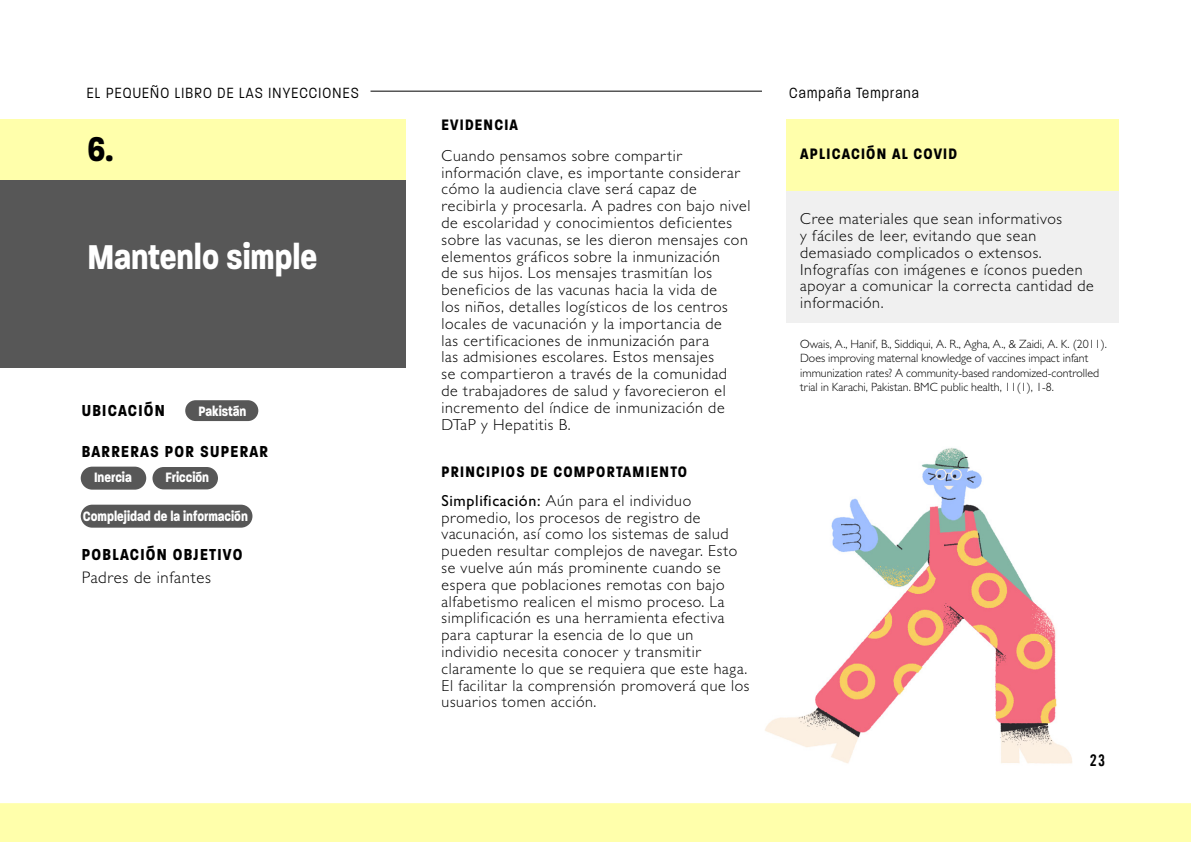
<style>
.page{position:relative;width:1191px;height:842px;background:#fff}
.page>*{position:absolute;margin:0;border:0;box-sizing:border-box;transform-origin:0 0}
.t1{font:700 37.2px "Paralucent Condensed";color:#fff}
.t2{font:700 37.2px "Paralucent Condensed";color:#000}
.t3{font:700 17.2px "Paralucent Condensed";letter-spacing:.075em;color:#000}
.t4{font:300 16.8px "Gill Sans";letter-spacing:.04em;color:#000}
.t5{font:700 16.4px "Paralucent Condensed";letter-spacing:.075em;color:#000}
.t6{font:300 16px/16.8px "Gill Sans";letter-spacing:.04em;color:#000}
.t7{font:300 16px "Paralucent Condensed";letter-spacing:.075em;color:#000}
.t8{font:16px "Trade Gothic LT Com Bd Cn 20";color:#000}
.t9{font:700 14.6px "Paralucent Condensed";color:#fff}
.t10{font:300 12px/14.4px "Gill Sans";color:#000}
.s1{font-weight:500}
</style>
<div class="page">
<div style="left:0;top:803px;width:1191px;height:39px;background:#ffffab"></div>
<hr style="left:370px;top:91px;width:392px;height:1px;background:#000">
<img style="left:765px;top:447px;width:307px;height:317px">
<div style="left:0;top:180px;width:405px;height:188px;background:#575757"></div>
<div style="left:0;top:120px;width:405px;height:60px;background:#ffffab"></div>
<div style="left:786px;top:120px;width:333px;height:203px;background:#f0f0f0"></div>
<div style="left:786px;top:120px;width:333px;height:71px;background:#ffffab"></div>
<div style="left:82px;top:468px;width:63px;height:21px;background:#575757;border-radius:10px"></div>
<div style="left:81px;top:467px;width:65px;height:23px;border:2px solid #575757;border-radius:10px"></div>
<div style="left:82px;top:506px;width:169px;height:21px;background:#575757;border-radius:10px"></div>
<div style="left:81px;top:505px;width:171px;height:23px;border:2px solid #575757;border-radius:10px"></div>
<div style="left:152px;top:467px;width:66px;height:22px;background:#575757;border-radius:11px"></div>
<div style="left:185px;top:400px;width:73px;height:21px;background:#575757;border-radius:10px"></div>
<p class="t7" style="left:87px;top:84px;width:273px">EL PEQUEÑO LIBRO DE LAS INYECCIONES</p>
<p class="t7" style="left:789px;top:83px;width:131px">Campaña Temprana</p>
<h1 class="t2" style="left:87px;top:127px;width:27px">6.</h1>
<h1 class="t1" style="left:87px;top:234px;width:231px">Mantenlo simple</h1>
<p class="t3" style="left:82px;top:400px;width:85px">UBICACIÓN</p>
<p class="t3" style="left:82px;top:441px;width:188px">BARRERAS POR SUPERAR</p>
<p class="t9" style="left:198px;top:403px;width:50px">Pakistán</p>
<p class="t9" style="left:94px;top:469px;width:39px">Inercia</p>
<p class="t9" style="left:83px;top:507px;width:166px">Complejidad de la información</p>
<p class="t9" style="left:166px;top:469px;width:45px">Fricción</p>
<p class="t3" style="left:82px;top:544px;width:162px">POBLACIÓN OBJETIVO</p>
<p class="t4" style="left:82px;top:567px;width:131px">Padres de infantes</p>
<p class="t5" style="left:441px;top:115px;width:78px">EVIDENCIA</p>
<p class="t6" style="left:441px;top:147px;width:310px">Cuando pensamos sobre compartir información clave, es importante considerar cómo la audiencia clave será capaz de recibirla y procesarla. A padres con bajo nivel de escolaridad y conocimientos deficientes sobre las vacunas, se les dieron mensajes con elementos gráficos sobre la inmunización<br>de sus hijos. Los mensajes trasmitían los beneficios de las vacunas hacia la vida de<br>los niños, detalles logísticos de los centros locales de vacunación y la importancia de<br>las certificaciones de inmunización para<br>las admisiones escolares. Estos mensajes<br>se compartieron a través de la comunidad<br>de trabajadores de salud y favorecieron el incremento del índice de inmunización de DTaP y Hepatitis B.</p>
<p class="t5" style="left:441px;top:462px;width:247px">PRINCIPIOS DE COMPORTAMIENTO</p>
<p class="t6" style="left:441px;top:492px;width:309px"><span class="s1">Simplificación:</span> Aún para el individuo promedio, los procesos de registro de vacunación, así como los sistemas de salud pueden resultar complejos de navegar. Esto se vuelve aún más prominente cuando se espera que poblaciones remotas con bajo alfabetismo realicen el mismo proceso. La simplificación es una herramienta efectiva para capturar la esencia de lo que un individio necesita conocer y transmitir claramente lo que se requiera que este haga.<br>El facilitar la comprensión promoverá que los usuarios tomen acción.</p>
<p class="t5" style="left:800px;top:144px;width:158px">APLICACIÓN AL COVID</p>
<p class="t6" style="left:800px;top:210px;width:295px">Cree materiales que sean informativos<br>y fáciles de leer, evitando que sean demasiado complicados o extensos.<br>Infografías con imágenes e íconos pueden apoyar a comunicar la correcta cantidad de información.</p>
<p class="t10" style="left:800px;top:336px;width:308px">Owais, A., Hanif, B., Siddiqui, A. R., Agha, A., &amp; Zaidi, A. K. (2011).<br>Does improving maternal knowledge of vaccines impact infant immunization rates? A community-based randomized-controlled trial in Karachi, Pakistan. BMC public health, 11(1), 1-8.</p>
<p class="t8" style="left:1089px;top:750px;width:17px">23</p>
</div>
